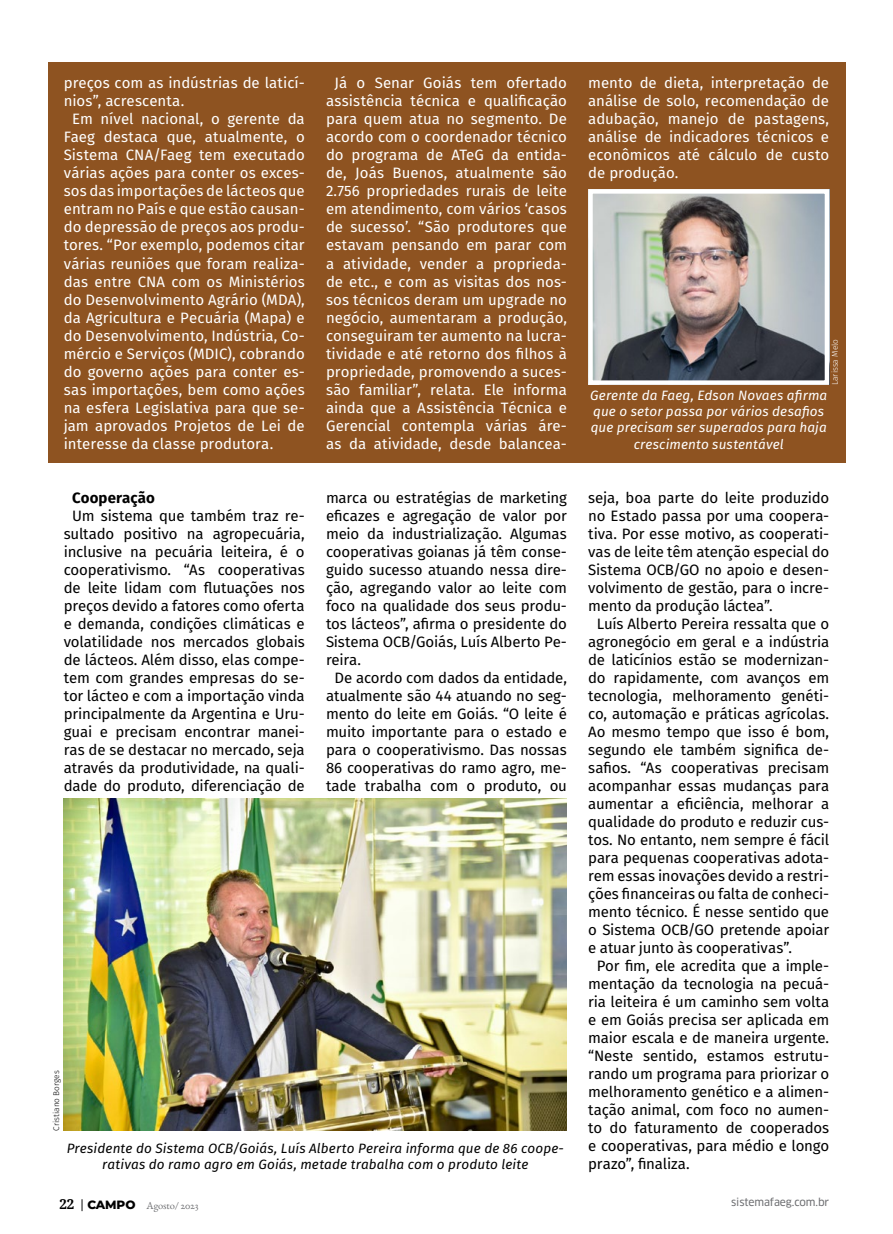
<style>
.page{position:relative;width:893px;height:1234px;background:#fff}
.page>*{position:absolute;margin:0;border:0;box-sizing:border-box;transform-origin:0 0}
.t1{font:15px/18px "Fira Sans";letter-spacing:-.015em;color:#000;text-align:center}
.t2{font:15px/18px "Fira Sans";color:#fff;text-align:center}
.t3{font:700 15px "Fira Sans";letter-spacing:.005em;color:#000}
.t4{font:italic 13.5px/16.2px "Fira Sans";letter-spacing:.01em;color:#000;text-align:center}
.t5{font:italic 13.5px/16.2px "Fira Sans";letter-spacing:.01em;color:#fff;text-align:center}
.t6{font:10.5px "EB Garamond 12";letter-spacing:-.01em;color:#6d6e71}
.t7{font:10.5px "Clan OSF News";letter-spacing:-.01em;color:#6d6e71}
.t8{font:300 8.25px "Fira Sans";color:#000}
.t9{font:300 8.25px "Fira Sans";color:#fff}
.s1{font-family:"Droid Serif";font-weight:700;font-size:13.5px;color:#000}
.s2{font-family:"Clan OSF News";font-size:12px;color:#000}
.s3{font-family:"Montserrat";font-weight:800;font-size:12px;color:#000}
</style>
<div class="page">
<img style="left:64px;top:798px;width:503px;height:332px">
<div style="left:48px;top:62px;width:797px;height:400px;background:#8e5321"></div>
<img style="left:593px;top:194px;width:231px;height:186px">
<div style="left:588px;top:189px;width:241px;height:196px;border:4px solid #fff"></div>
<p class="t2" style="left:64px;top:74px;width:242px">preços com as indústrias de laticí-</p>
<p class="t2" style="left:64px;top:92px;width:122px">nios”, acrescenta.</p>
<p class="t2" style="left:72px;top:110px;width:234px">Em nível nacional, o gerente da</p>
<p class="t2" style="left:64px;top:128px;width:242px">Faeg destaca que, atualmente, o</p>
<p class="t2" style="left:64px;top:146px;width:242px">Sistema CNA/Faeg tem executado</p>
<p class="t2" style="left:64px;top:164px;width:242px">várias ações para conter os exces-</p>
<p class="t2" style="left:64px;top:182px;width:242px">sos das importações de lácteos que</p>
<p class="t2" style="left:64px;top:200px;width:242px">entram no País e que estão causan-</p>
<p class="t2" style="left:64px;top:218px;width:242px">do depressão de preços aos produ-</p>
<p class="t2" style="left:64px;top:236px;width:242px">tores. “Por exemplo, podemos citar</p>
<p class="t2" style="left:64px;top:254px;width:242px">várias reuniões que foram realiza-</p>
<p class="t2" style="left:64px;top:272px;width:242px">das entre CNA com os Ministérios</p>
<p class="t2" style="left:64px;top:290px;width:242px">do Desenvolvimento Agrário (MDA),</p>
<p class="t2" style="left:64px;top:308px;width:242px">da Agricultura e Pecuária (Mapa) e</p>
<p class="t2" style="left:64px;top:326px;width:242px">do Desenvolvimento, Indústria, Co-</p>
<p class="t2" style="left:64px;top:344px;width:242px">mércio e Serviços (MDIC), cobrando</p>
<p class="t2" style="left:64px;top:362px;width:242px">do governo ações para conter es-</p>
<p class="t2" style="left:64px;top:380px;width:242px">sas importações, bem como ações</p>
<p class="t2" style="left:64px;top:398px;width:242px">na esfera Legislativa para que se-</p>
<p class="t2" style="left:64px;top:416px;width:242px">jam aprovados Projetos de Lei de</p>
<p class="t2" style="left:64px;top:434px;width:211px">interesse da classe produtora.</p>
<p class="t2" style="left:326px;top:74px;width:242px">Já o Senar Goiás tem ofertado assistência técnica e qualificação para quem atua no segmento. De acordo com o coordenador técnico do programa de ATeG da entida&shy;de, Joás Buenos, atualmente são<br>2.756 propriedades rurais de leite em atendimento, com vários ‘casos de sucesso’. “São produtores que estavam pensando em parar com a atividade, vender a proprieda&shy;de etc., e com as visitas dos nos&shy;sos técnicos deram um upgrade no negócio, aumentaram a produção, conseguiram ter aumento na lucra&shy;tividade e até retorno dos filhos à propriedade, promovendo a suces&shy;são familiar”, relata. Ele informa ainda que a Assistência Técnica e<br>Gerencial contempla várias áre&shy;as da atividade, desde balancea-</p>
<p class="t2" style="left:588px;top:74px;width:242px;text-align:justify">mento de dieta, interpretação de análise de solo, recomendação de adubação, manejo de pastagens, análise de indicadores técnicos e econômicos até cálculo de custo de produção.</p>
<p class="t9" style="left:829px;top:385px;width:47px;rotate:-90deg">Larissa Melo</p>
<p class="t5" style="left:590px;top:387px;width:239px">Gerente da Faeg, Edson Novaes afirma que o setor passa por vários desafios que precisam ser superados para haja crescimento sustentável</p>
<p class="t3" style="left:72px;top:485px;width:84px">Cooperação</p>
<p class="t1" style="left:64px;top:506px;width:242px">Um sistema que também traz re&shy;sultado positivo na agropecuária, inclusive na pecuária leiteira, é o cooperativismo. “As cooperativas de leite lidam com flutuações nos preços devido a fatores como oferta e demanda, condições climáticas e volatilidade nos mercados globais de lácteos. Além disso, elas compe&shy;tem com grandes empresas do se&shy;tor lácteo e com a importação vinda principalmente da Argentina e Uru&shy;guai e precisam encontrar manei&shy;ras de se destacar no mercado, seja através da produtividade, na quali&shy;dade do produto, diferenciação de</p>
<p class="t1" style="left:326px;top:488px;width:242px">marca ou estratégias de marketing</p>
<p class="t1" style="left:326px;top:506px;width:242px">eficazes e agregação de valor por</p>
<p class="t1" style="left:326px;top:524px;width:242px">meio da industrialização. Algumas</p>
<p class="t1" style="left:326px;top:542px;width:242px">cooperativas goianas já têm conse-</p>
<p class="t1" style="left:326px;top:560px;width:242px">guido sucesso atuando nessa dire-</p>
<p class="t1" style="left:326px;top:578px;width:242px">ção, agregando valor ao leite com</p>
<p class="t1" style="left:326px;top:596px;width:242px">foco na qualidade dos seus produ-</p>
<p class="t1" style="left:326px;top:614px;width:242px">tos lácteos”, afirma o presidente do</p>
<p class="t1" style="left:326px;top:632px;width:242px">Sistema OCB/Goiás, Luís Alberto Pe-</p>
<p class="t1" style="left:326px;top:650px;width:37px">reira.</p>
<p class="t1" style="left:334px;top:668px;width:234px">De acordo com dados da entidade,</p>
<p class="t1" style="left:326px;top:686px;width:242px">atualmente são 44 atuando no seg-</p>
<p class="t1" style="left:326px;top:704px;width:242px">mento do leite em Goiás. “O leite é</p>
<p class="t1" style="left:326px;top:722px;width:242px">muito importante para o estado e</p>
<p class="t1" style="left:326px;top:740px;width:242px">para o cooperativismo. Das nossas</p>
<p class="t1" style="left:326px;top:758px;width:242px">86 cooperativas do ramo agro, me-</p>
<p class="t1" style="left:326px;top:776px;width:242px">tade trabalha com o produto, ou</p>
<p class="t8" style="left:51px;top:1130px;width:62px;rotate:-90deg">Cristiano Borges</p>
<p class="t4" style="left:67px;top:1139px;width:499px">Presidente do Sistema OCB/Goiás, Luís Alberto Pereira informa que de 86 coope&shy;rativas do ramo agro em Goiás, metade trabalha com o produto leite</p>
<p class="t1" style="left:588px;top:488px;width:242px">seja, boa parte do leite produzido</p>
<p class="t1" style="left:588px;top:506px;width:242px">no Estado passa por uma coopera-</p>
<p class="t1" style="left:588px;top:524px;width:242px">tiva. Por esse motivo, as cooperati-</p>
<p class="t1" style="left:588px;top:542px;width:242px">vas de leite têm atenção especial do</p>
<p class="t1" style="left:588px;top:560px;width:242px">Sistema OCB/GO no apoio e desen-</p>
<p class="t1" style="left:588px;top:578px;width:242px">volvimento de gestão, para o incre-</p>
<p class="t1" style="left:588px;top:596px;width:186px">mento da produção láctea”.</p>
<p class="t1" style="left:597px;top:614px;width:234px">Luís Alberto Pereira ressalta que o</p>
<p class="t1" style="left:588px;top:632px;width:242px">agronegócio em geral e a indústria</p>
<p class="t1" style="left:588px;top:650px;width:242px">de laticínios estão se modernizan-</p>
<p class="t1" style="left:588px;top:668px;width:242px">do rapidamente, com avanços em</p>
<p class="t1" style="left:588px;top:686px;width:242px">tecnologia, melhoramento genéti-</p>
<p class="t1" style="left:588px;top:704px;width:242px">co, automação e práticas agrícolas.</p>
<p class="t1" style="left:588px;top:722px;width:242px">Ao mesmo tempo que isso é bom,</p>
<p class="t1" style="left:588px;top:740px;width:242px">segundo ele também significa de-</p>
<p class="t1" style="left:588px;top:758px;width:242px">safios. “As cooperativas precisam</p>
<p class="t1" style="left:588px;top:776px;width:242px">acompanhar essas mudanças para</p>
<p class="t1" style="left:588px;top:794px;width:242px">aumentar a eficiência, melhorar a</p>
<p class="t1" style="left:588px;top:812px;width:242px">qualidade do produto e reduzir cus-</p>
<p class="t1" style="left:588px;top:830px;width:242px">tos. No entanto, nem sempre é fácil</p>
<p class="t1" style="left:588px;top:848px;width:242px">para pequenas cooperativas adota-</p>
<p class="t1" style="left:588px;top:866px;width:242px">rem essas inovações devido a restri-</p>
<p class="t1" style="left:588px;top:884px;width:242px">ções financeiras ou falta de conheci-</p>
<p class="t1" style="left:588px;top:902px;width:242px">mento técnico. É nesse sentido que</p>
<p class="t1" style="left:588px;top:920px;width:242px">o Sistema OCB/GO pretende apoiar</p>
<p class="t1" style="left:588px;top:938px;width:205px">e atuar junto às cooperativas”.</p>
<p class="t1" style="left:597px;top:956px;width:234px">Por fim, ele acredita que a imple-</p>
<p class="t1" style="left:588px;top:974px;width:242px">mentação da tecnologia na pecuá-</p>
<p class="t1" style="left:588px;top:992px;width:242px">ria leiteira é um caminho sem volta</p>
<p class="t1" style="left:588px;top:1010px;width:242px">e em Goiás precisa ser aplicada em</p>
<p class="t1" style="left:588px;top:1028px;width:242px">maior escala e de maneira urgente.</p>
<p class="t1" style="left:588px;top:1046px;width:242px">“Neste sentido, estamos estrutu-</p>
<p class="t1" style="left:588px;top:1064px;width:242px">rando um programa para priorizar o</p>
<p class="t1" style="left:588px;top:1082px;width:242px">melhoramento genético e a alimen-</p>
<p class="t1" style="left:588px;top:1100px;width:242px">tação animal, com foco no aumen-</p>
<p class="t1" style="left:588px;top:1118px;width:242px">to do faturamento de cooperados</p>
<p class="t1" style="left:588px;top:1136px;width:242px">e cooperativas, para médio e longo</p>
<p class="t1" style="left:588px;top:1154px;width:103px">prazo”, finaliza.</p>
<p class="t6" style="left:60px;top:1198px;width:141px"><span class="s1">22</span> <span class="s2">|</span> <span class="s3">CAMPO</span> Agosto/ 2023</p>
<p class="t7" style="left:731px;top:1195px;width:100px">sistemafaeg.com.br</p>
</div>
